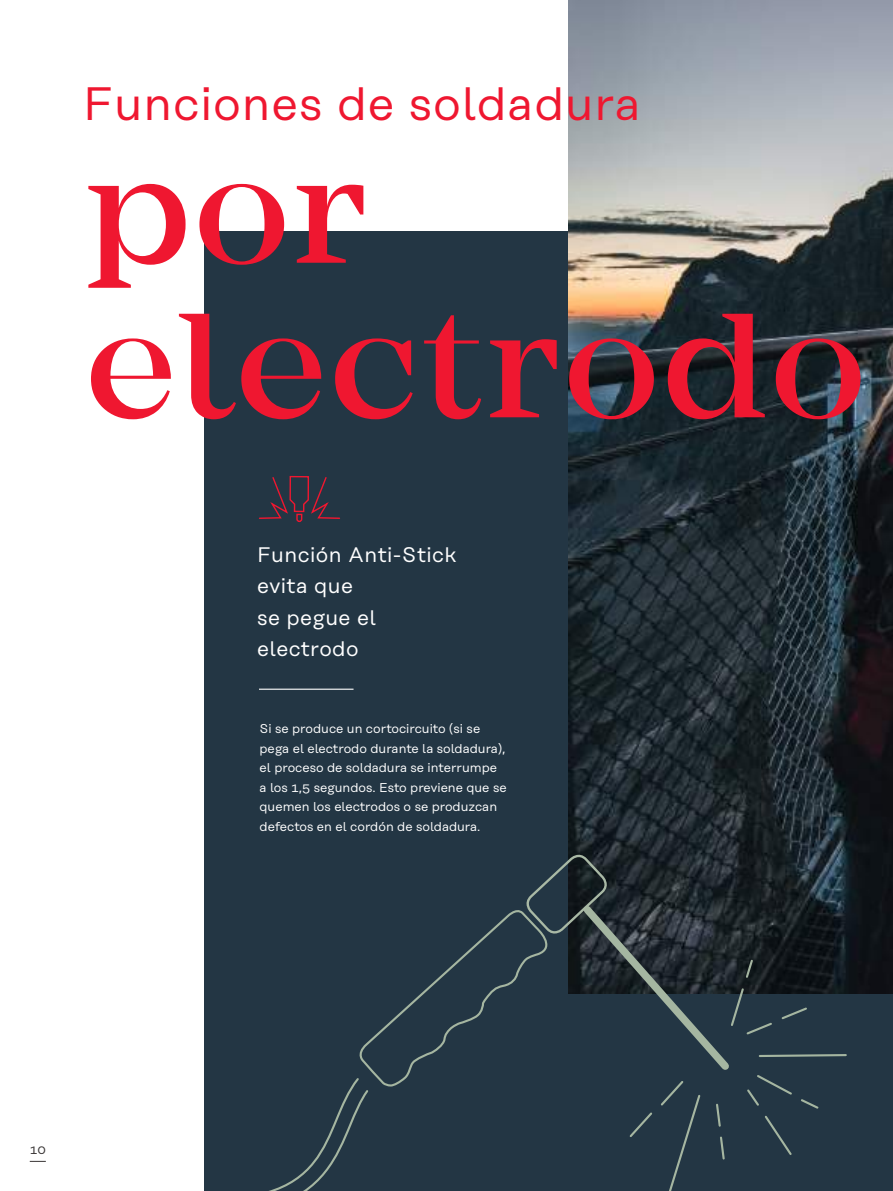
<style>
.page{position:relative;width:893px;height:1191px;background:#fff}
.page>*{position:absolute;margin:0;border:0;box-sizing:border-box;transform-origin:0 0}
.t1{font:500 154.5px/154.5px "Mirador";letter-spacing:.02em;color:#ef1730}
.t2{font:46.8px "Rational Text";letter-spacing:.02em;color:#ef1730}
.t3{font:21px/31.5px "Rational Text";letter-spacing:.02em;color:#fff}
.t4{font:12.75px/19.5px "Rational Text";color:#fff}
.t5{font:12.75px "Rational Text";color:#393535}
</style>
<div class="page">
<div style="left:204px;top:232px;width:689px;height:959px;background:#233644"></div>
<img style="left:568px;top:0;width:325px;height:994px">
<svg style="left:269px;top:851px;width:579px;height:340px"></svg>
<hr style="left:259px;top:688px;width:95px;height:2px;background:#fff">
<svg style="left:259px;top:475px;width:81px;height:48px"></svg>
<svg style="left:30px;top:1161px;width:16px;height:1px"></svg>
<h2 class="t2" style="left:83px;top:77px;width:559px">Funciones de soldadura</h2>
<h1 class="t1" style="left:86px;top:135px;width:781px">por electrodo</h1>
<h3 class="t3" style="left:257px;top:538px;width:200px">Función Anti-Stick evita que<br>se pegue el electrodo</h3>
<p class="t4" style="left:260px;top:719px;width:249px">Si se produce un cortocircuito (si se pega el electrodo durante la soldadura), el proceso de soldadura se interrumpe a los 1,5 segundos. Esto previene que se quemen los electrodos o se produzcan defectos en el cordón de soldadura.</p>
<p class="t5" style="left:30px;top:1142px;width:18px">10</p>
</div>
